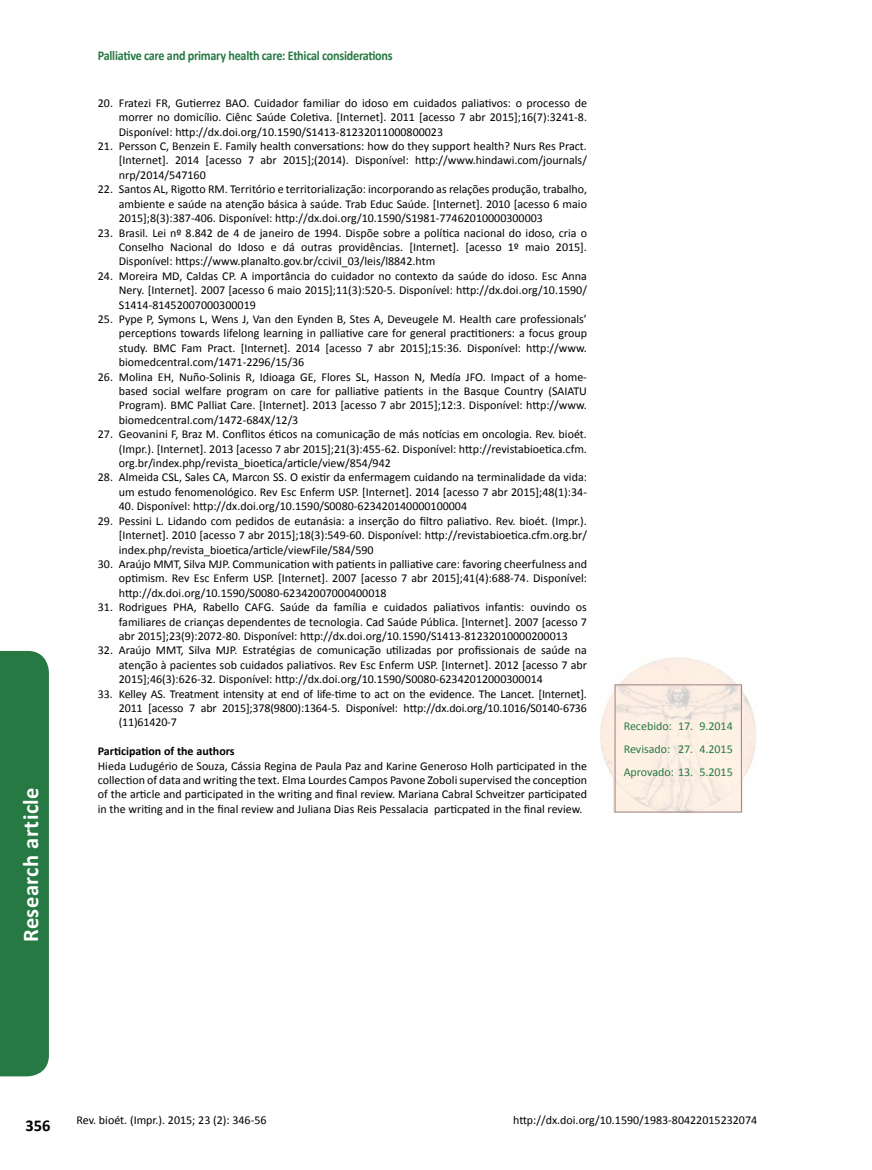
<style>
.page{position:relative;width:872px;height:1170px;background:#fff}
.page>*{position:absolute;margin:0;border:0;box-sizing:border-box;transform-origin:0 0}
.t1{font:700 22.5px "Calibri";letter-spacing:.02em;color:#fff}
.t2{font:700 16.5px "Calibri";color:#000}
.t3{font:700 13.5px "Calibri";letter-spacing:-.02em;color:#267942;scale:.9 1}
.t4{font:12px/14.4px "Calibri";color:#000;text-align:justify}
.t5{font:12px/23px "Calibri";color:#267942;text-align:justify}
.t6{font:700 12px "Calibri";color:#000}
</style>
<div class="page">
<img style="left:600px;top:657px;width:156px;height:155px">
<div style="left:615px;top:684px;width:126px;height:128px;border:1px solid #a38483"></div>
<div style="left:0;top:651px;width:49px;height:425px;background:#267942"></div>
<h1 class="t1" style="left:16px;top:942px;width:156px;rotate:-90deg">Research article</h1>
<p class="t3" style="left:98px;top:47px;width:329px">Palliative care and primary health care: Ethical considerations</p>
<p class="t4" style="left:119px;top:96px;width:470px;text-indent:-21px">20. Fratezi FR, Gutierrez BAO. Cuidador familiar do idoso em cuidados paliativos: o processo de morrer no domicílio. Ciênc Saúde Coletiva. [Internet]. 2011 [acesso 7 abr 2015];16(7):3241-8.<br>Disponível: http://dx.doi.org/10.1590/S1413-81232011000800023</p>
<p class="t4" style="left:119px;top:139px;width:469px;text-indent:-21px">21. Persson C, Benzein E. Family health conversations: how do they support health? Nurs Res Pract. [Internet]. 2014 [acesso 7 abr 2015];(2014). Disponível: http://www.hindawi.com/journals/ nrp/2014/547160</p>
<p class="t4" style="left:119px;top:182px;width:469px;text-indent:-21px">22. Santos AL, Rigotto RM. Território e territorialização: incorporando as relações produção, trabalho, ambiente e saúde na atenção básica à saúde. Trab Educ Saúde. [Internet]. 2010 [acesso 6 maio 2015];8(3):387-406. Disponível: http://dx.doi.org/10.1590/S1981-77462010000300003</p>
<p class="t4" style="left:119px;top:225px;width:469px;text-indent:-21px">23. Brasil. Lei nº 8.842 de 4 de janeiro de 1994. Dispõe sobre a política nacional do idoso, cria o Conselho Nacional do Idoso e dá outras providências. [Internet]. [acesso 1º maio 2015].<br>Disponível: https://www.planalto.gov.br/ccivil_03/leis/l8842.htm</p>
<p class="t4" style="left:119px;top:268px;width:469px;text-indent:-21px">24. Moreira MD, Caldas CP. A importância do cuidador no contexto da saúde do idoso. Esc Anna Nery. [Internet]. 2007 [acesso 6 maio 2015];11(3):520-5. Disponível: http://dx.doi.org/10.1590/ S1414-81452007000300019</p>
<p class="t4" style="left:119px;top:312px;width:469px;text-indent:-21px">25. Pype P, Symons L, Wens J, Van den Eynden B, Stes A, Deveugele M. Health care professionals’ perceptions towards lifelong learning in palliative care for general practitioners: a focus group study. BMC Fam Pract. [Internet]. 2014 [acesso 7 abr 2015];15:36. Disponível: http://www. biomedcentral.com/1471-2296/15/36</p>
<p class="t4" style="left:119px;top:369px;width:469px;text-indent:-21px">26. Molina EH, Nuño-Solinis R, Idioaga GE, Flores SL, Hasson N, Medía JFO. Impact of a home&shy;based social welfare program on care for palliative patients in the Basque Country (SAIATU Program). BMC Palliat Care. [Internet]. 2013 [acesso 7 abr 2015];12:3. Disponível: http://www. biomedcentral.com/1472-684X/12/3</p>
<p class="t4" style="left:119px;top:427px;width:469px;text-indent:-21px">27. Geovanini F, Braz M. Conflitos éticos na comunicação de más notícias em oncologia. Rev. bioét. (Impr.). [Internet]. 2013 [acesso 7 abr 2015];21(3):455-62. Disponível: http://revistabioetica.cfm. org.br/index.php/revista_bioetica/article/view/854/942</p>
<p class="t4" style="left:98px;top:470px;width:491px;text-align:right">28. Almeida CSL, Sales CA, Marcon SS. O existir da enfermagem cuidando na terminalidade da vida: um estudo fenomenológico. Rev Esc Enferm USP. [Internet]. 2014 [acesso 7 abr 2015];48(1):34-</p>
<p class="t4" style="left:119px;top:499px;width:350px">40. Disponível: http://dx.doi.org/10.1590/S0080-623420140000100004</p>
<p class="t4" style="left:119px;top:513px;width:469px;text-indent:-21px">29. Pessini L. Lidando com pedidos de eutanásia: a inserção do filtro paliativo. Rev. bioét. (Impr.). [Internet]. 2010 [acesso 7 abr 2015];18(3):549-60. Disponível: http://revistabioetica.cfm.org.br/ index.php/revista_bioetica/article/viewFile/584/590</p>
<p class="t4" style="left:119px;top:556px;width:469px;text-indent:-21px">30. Araújo MMT, Silva MJP. Communication with patients in palliative care: favoring cheerfulness and optimism. Rev Esc Enferm USP. [Internet]. 2007 [acesso 7 abr 2015];41(4):688-74. Disponível: http://dx.doi.org/10.1590/S0080-62342007000400018</p>
<p class="t4" style="left:119px;top:600px;width:469px;text-indent:-21px">31. Rodrigues PHA, Rabello CAFG. Saúde da família e cuidados paliativos infantis: ouvindo os familiares de crianças dependentes de tecnologia. Cad Saúde Pública. [Internet]. 2007 [acesso 7 abr 2015];23(9):2072-80. Disponível: http://dx.doi.org/10.1590/S1413-81232010000200013</p>
<p class="t4" style="left:119px;top:643px;width:469px;text-indent:-21px">32. Araújo MMT, Silva MJP. Estratégias de comunicação utilizadas por profissionais de saúde na atenção à pacientes sob cuidados paliativos. Rev Esc Enferm USP. [Internet]. 2012 [acesso 7 abr 2015];46(3):626-32. Disponível: http://dx.doi.org/10.1590/S0080-62342012000300014</p>
<p class="t4" style="left:119px;top:686px;width:469px;text-indent:-21px">33. Kelley AS. Treatment intensity at end of life-time to act on the evidence. The Lancet. [Internet].<br>2011 [acesso 7 abr 2015];378(9800):1364-5. Disponível: http://dx.doi.org/10.1016/S0140-6736 (11)61420-7</p>
<p class="t6" style="left:98px;top:743px;width:138px">Participation of the authors</p>
<p class="t4" style="left:98px;top:758px;width:490px">Hieda Ludugério de Souza, Cássia Regina de Paula Paz and Karine Generoso Holh participated in the collection of data and writing the text. Elma Lourdes Campos Pavone Zoboli supervised the conception of the article and participated in the writing and final review. Mariana Cabral Schveitzer participated in the writing and in the final review and Juliana Dias Reis Pessalacia particpated in the final review.</p>
<p class="t5" style="left:623px;top:714px;width:111px">Recebido: 17. 9.2014<br>Revisado: 27. 4.2015<br>Aprovado: 13. 5.2015</p>
<h2 class="t2" style="left:26px;top:1115px;width:27px">356</h2>
<p class="t4" style="left:77px;top:1113px;width:191px">Rev. bioét. (Impr.). 2015; 23 (2): 346-56</p>
<p class="t4" style="left:513px;top:1113px;width:245px">http://dx.doi.org/10.1590/1983-80422015232074</p>
</div>
